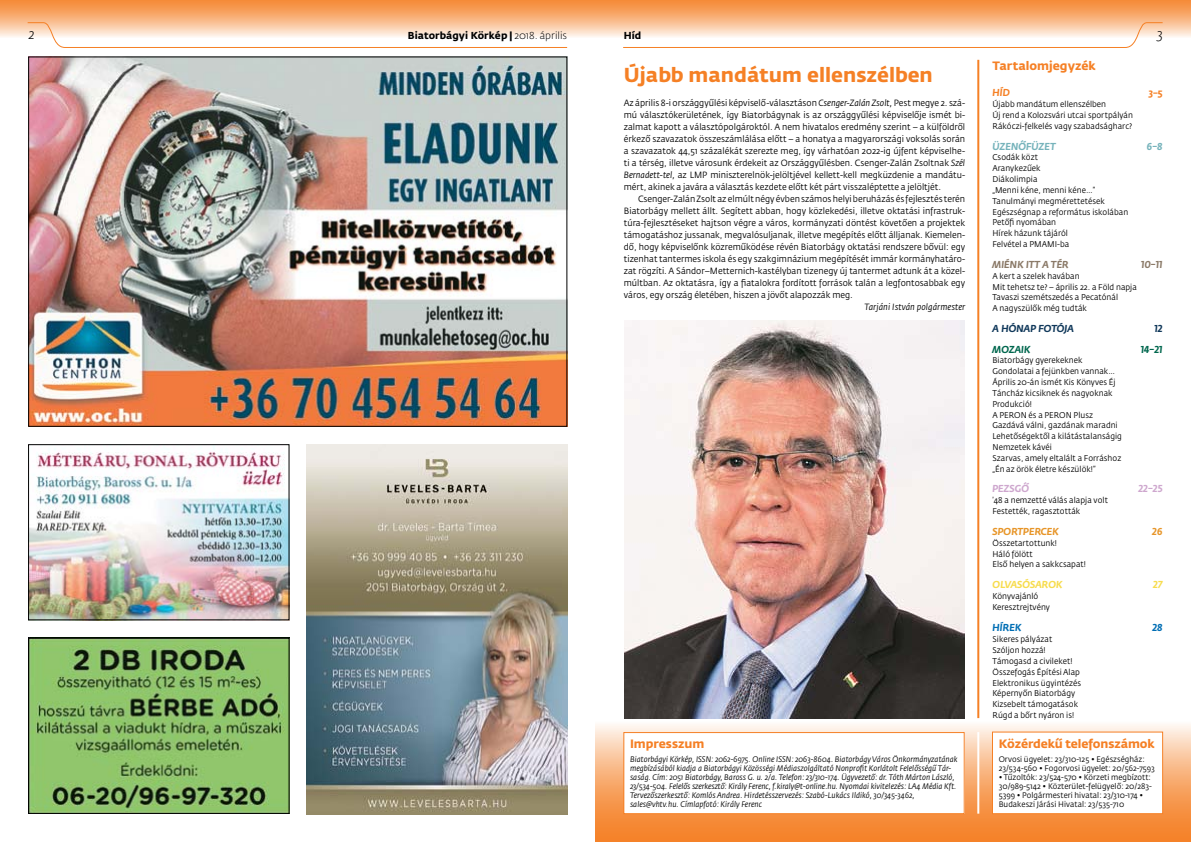
<style>
.page{position:relative;width:1191px;height:842px;background:#fff}
.page>*{position:absolute;margin:0;border:0;box-sizing:border-box;transform-origin:0 0}
.t1{font:700 20px "Fedra Sans Std";color:#f58025}
.t2{font:italic 300 14px "Fedra Sans Std";color:#000}
.t3{font:700 12px "Fedra Sans Std";letter-spacing:-.01em;color:#f58025}
.t4{font:700 10px "Fedra Sans Std";letter-spacing:.005em;color:#000}
.t5{font:italic 700 10px "Fedra Sans Std";letter-spacing:.015em;color:#8a7967;scale:.95 1}
.t6{font:italic 700 10px "Fedra Sans Std";letter-spacing:.015em;color:#10385a;scale:.95 1}
.t7{font:italic 700 10px "Fedra Sans Std";letter-spacing:.015em;color:#76b3bb;scale:.95 1}
.t8{font:italic 700 10px "Fedra Sans Std";letter-spacing:.015em;color:#e79528;scale:.95 1}
.t9{font:italic 700 10px "Fedra Sans Std";letter-spacing:.015em;color:#f7dc4d;scale:.95 1}
.t10{font:italic 700 10px "Fedra Sans Std";letter-spacing:.015em;color:#00674e;scale:.95 1}
.t11{font:italic 700 10px "Fedra Sans Std";letter-spacing:.015em;color:#cea7ce;scale:.95 1}
.t12{font:italic 700 10px "Fedra Sans Std";color:#006eb4;scale:.95 1}
.t13{font:italic 700 10px "Fedra Sans Std";color:#f58025;scale:.95 1}
.t14{font:9px/12px "Fedra Sans Std";color:#000;text-align:justify;scale:.95 1}
.t15{font:italic 9px "Fedra Sans Std";letter-spacing:.005em;color:#000;scale:.95 1}
.t16{font:8.3px/10.8px "Fedra Sans Std";letter-spacing:.005em;color:#000;scale:.95 1}
.t17{font:italic 8px/9px "Fedra Sans Std";letter-spacing:.005em;color:#000;scale:.95 1}
.t18{font:8px/9px "Fedra Sans Std";letter-spacing:.005em;color:#000;scale:.95 1}
.s1{font-weight:300}
.s2{font-style:italic}
</style>
<div class="page">
<svg style="left:623px;top:38px;width:514px;height:10px"></svg>
<div style="left:0;top:0;width:1191px;height:38px;background:linear-gradient(to bottom,#f58128,#fdefe3)"></div>
<svg style="left:595px;top:724px;width:596px;height:118px;background:#f7a463"></svg>
<svg style="left:27px;top:22px;width:541px;height:26px"></svg>
<div style="left:624px;top:732px;width:340px;height:82px;background:#fff"></div>
<div style="left:623px;top:732px;width:341px;height:82px;border:1px solid #f58025"></div>
<div style="left:992px;top:732px;width:170px;height:82px;background:#fff"></div>
<div style="left:992px;top:731px;width:171px;height:83px;border:1px solid #f58025"></div>
<hr style="left:977px;top:60px;width:2px;height:658px;background:#f58025">
<hr style="left:977px;top:732px;width:2px;height:82px;background:#fff">
<img style="left:30px;top:59px;width:535px;height:366px">
<img style="left:30px;top:447px;width:257px;height:171px">
<div style="left:28px;top:444px;width:261px;height:176px;border:1px solid #000"></div>
<img style="left:30px;top:640px;width:257px;height:172px">
<div style="left:28px;top:638px;width:261px;height:176px;border:1px solid #000"></div>
<img style="left:306px;top:444px;width:261px;height:370px">
<img style="left:624px;top:320px;width:340px;height:398px">
<h2 class="t2" style="left:28px;top:26px;width:7px">2</h2>
<p class="t4" style="left:408px;top:30px;width:161px">Biatorbágyi Körkép | <span class="s1">2018. április</span></p>
<p class="t4" style="left:624px;top:30px;width:19px">Híd</p>
<h2 class="t2" style="left:1157px;top:26px;width:7px">3</h2>
<h3 class="t3" style="left:992px;top:58px;width:105px">Tartalomjegyzék</h3>
<p class="t13" style="left:992px;top:87px;width:20px">HÍD</p>
<p class="t13" style="left:1148px;top:87px;width:16px">3–5</p>
<p class="t16" style="left:992px;top:99px;width:149px">Újabb mandátum ellenszélben<br>Új rend a Kolozsvári utcai sportpályán<br>Rákóczi-felkelés vagy szabadságharc?</p>
<p class="t7" style="left:992px;top:140px;width:60px">ÜZENŐFÜZET</p>
<p class="t7" style="left:1146px;top:140px;width:18px">6–8</p>
<p class="t16" style="left:992px;top:152px;width:144px">Csodák közt<br>Aranykezűek<br>Diákolimpia<br>„Menni kéne, menni kéne…”<br>Tanulmányi megmérettetések<br>Egészségnap a református iskolában<br>Petőfi nyomában<br>Hírek házunk tájáról<br>Felvétel a PMAMI-ba</p>
<p class="t5" style="left:992px;top:258px;width:82px">MIÉNK ITT A TÉR</p>
<p class="t5" style="left:1141px;top:258px;width:24px">10–11</p>
<p class="t16" style="left:992px;top:270px;width:154px">A kert a szelek havában<br>Mit tehetsz te? – április 22. a Föld napja<br>Tavaszi szemétszedés a Pecatónál<br>A nagyszülők még tudták</p>
<p class="t6" style="left:992px;top:322px;width:87px">AH ÓNAP FOTÓJA</p>
<p class="t6" style="left:1154px;top:322px;width:10px">12</p>
<p class="t10" style="left:992px;top:343px;width:41px">MOZAIK</p>
<p class="t10" style="left:1140px;top:343px;width:25px">14–21</p>
<p class="t16" style="left:992px;top:355px;width:138px">Biatorbágy gyerekeknek<br>Gondolatai a fejünkben vannak…<br>Április 20-án ismét Kis Könyves Éj<br>Táncház kicsiknek és nagyoknak<br>Produkció!<br>A PERON és a PERON Plusz<br>Gazdává válni, gazdának maradni<br>Lehetőségektől a kilátástalanságig<br>Nemzetek kávéi<br>Szarvas, amely eltalált a Forráshoz „Én az örök életre készülök!”</p>
<p class="t11" style="left:992px;top:483px;width:40px">PEZSGŐ</p>
<p class="t11" style="left:1138px;top:483px;width:27px">22–25</p>
<p class="t16" style="left:992px;top:495px;width:123px">’48 a nemzetté válás alapja volt<br>Festették, ragasztották</p>
<p class="t8" style="left:992px;top:525px;width:71px">SPORTPERCEK</p>
<p class="t8" style="left:1152px;top:525px;width:12px">26</p>
<p class="t16" style="left:992px;top:537px;width:100px">Összetartottunk!<br>Háló fölött<br>Első helyen a sakkcsapat!</p>
<p class="t9" style="left:992px;top:578px;width:75px">OLVASÓSAROK</p>
<p class="t9" style="left:1153px;top:578px;width:11px">27</p>
<p class="t16" style="left:992px;top:590px;width:62px">Könyvajánló<br>Keresztrejtvény</p>
<p class="t12" style="left:992px;top:622px;width:32px">HÍREK</p>
<p class="t12" style="left:1152px;top:622px;width:12px">28</p>
<p class="t16" style="left:992px;top:634px;width:95px">Sikeres pályázat<br>Szóljon hozzá!<br>Támogasd a civileket!<br>Összefogás Építési Alap<br>Elektronikus ügyintézés<br>Képernyőn Biatorbágy<br>Kizsebelt támogatások<br>Rúgd a bőrt nyáron is!</p>
<h3 class="t3" style="left:630px;top:736px;width:76px">Impresszum</h3>
<p class="t17" style="left:630px;top:755px;width:346px">Biatorbágyi Körkép, ISSN: 2062-6975. Online ISSN: 2063-8604. Biatorbágy Város Önkormányzatának megbízásából kiadja a Biatorbágyi Közösségi Médiaszolgáltató Nonprofit Korlátolt Felelősségű Tár&shy;saság. Cím: 2051 Biatorbágy, Baross G. u. 2/a. Telefon: 23/310-174. Ügyvezető: dr. Tóth Márton László, 23/534-504. Felelős szerkesztő: Király Ferenc, f.kiraly@t-online.hu. Nyomdai kivitelezés: LA4 Média Kft.<br>Tervezőszerkesztő: Komlós Andrea. Hirdetésszervezés: Szabó-Lukács Ildikó, 30/345-3462, sales@vhtv.hu. Címlapfotó: Király Ferenc</p>
<h1 class="t1" style="left:624px;top:63px;width:310px">Újabb mandátum ellenszélben</h1>
<p class="t14" style="left:624px;top:97px;width:361px">Az április 8-i országgyűlési képviselő-választáson <span class="s2">Csenger-Zalán Zsolt,</span> Pest megye 2. szá&shy;mú választókerületének, így Biatorbágynak is az országgyűlési képviselője ismét bi&shy;zalmat kapott a választópolgároktól. A nem hivatalos eredmény szerint – a külföldről érkező szavazatok összeszámlálása előtt – a honatya a magyarországi voksolás során a szavazatok 44,51 százalékát szerezte meg, így várhatóan 2022-ig újfent képviselhe&shy;ti a térség, illetve városunk érdekeit az Országgyűlésben. Csenger-Zalán Zsoltnak <span class="s2">Szél Bernadett-tel,</span> az LMP miniszterelnök-jelöltjével kellett-kell megküzdenie a mandátu&shy;mért, akinek a javára a választás kezdete előtt két párt visszaléptette a jelöltjét.</p>
<p class="t14" style="left:624px;top:193px;width:361px;text-indent:14px">Csenger-Zalán Zsolt az elmúlt négy évben számos helyi beruházás és fejlesztés terén Biatorbágy mellett állt. Segített abban, hogy közlekedési, illetve oktatási infrastruk&shy;túra-fejlesztéseket hajtson végre a város, kormányzati döntést követően a projektek támogatáshoz jussanak, megvalósuljanak, illetve megépítés előtt álljanak. Kiemelen&shy;dő, hogy képviselőnk közreműködése révén Biatorbágy oktatási rendszere bővül: egy tizenhat tantermes iskola és egy szakgimnázium megépítését immár kormányhatáro&shy;zat rögzíti. A Sándor–Metternich-kastélyban tizenegy új tantermet adtunk át a közel&shy;múltban. Az oktatásra, így a fiatalokra fordított források talán a legfontosabbak egy város, egy ország életében, hiszen a jövőt alapozzák meg.</p>
<p class="t15" style="left:864px;top:301px;width:108px">Tarjáni István polgármester</p>
<h3 class="t3" style="left:998px;top:736px;width:157px">Közérdekű telefonszámok</h3>
<p class="t18" style="left:998px;top:754px;width:166px">Orvosi ügyelet: 23/310-125 • Egészségház:<br>23/534-560 • Fogorvosi ügyelet: 20/562-7593</p>
<p class="t18" style="left:998px;top:772px;width:163px">• Tűzoltók: 23/524-570 • Körzeti megbízott:<br>30/989-5142 • Közterület-felügyelő: 20/283- 5399 • Polgármesteri hivatal: 23/310-174 • Budakeszi Járási Hivatal: 23/535-710</p>
</div>
